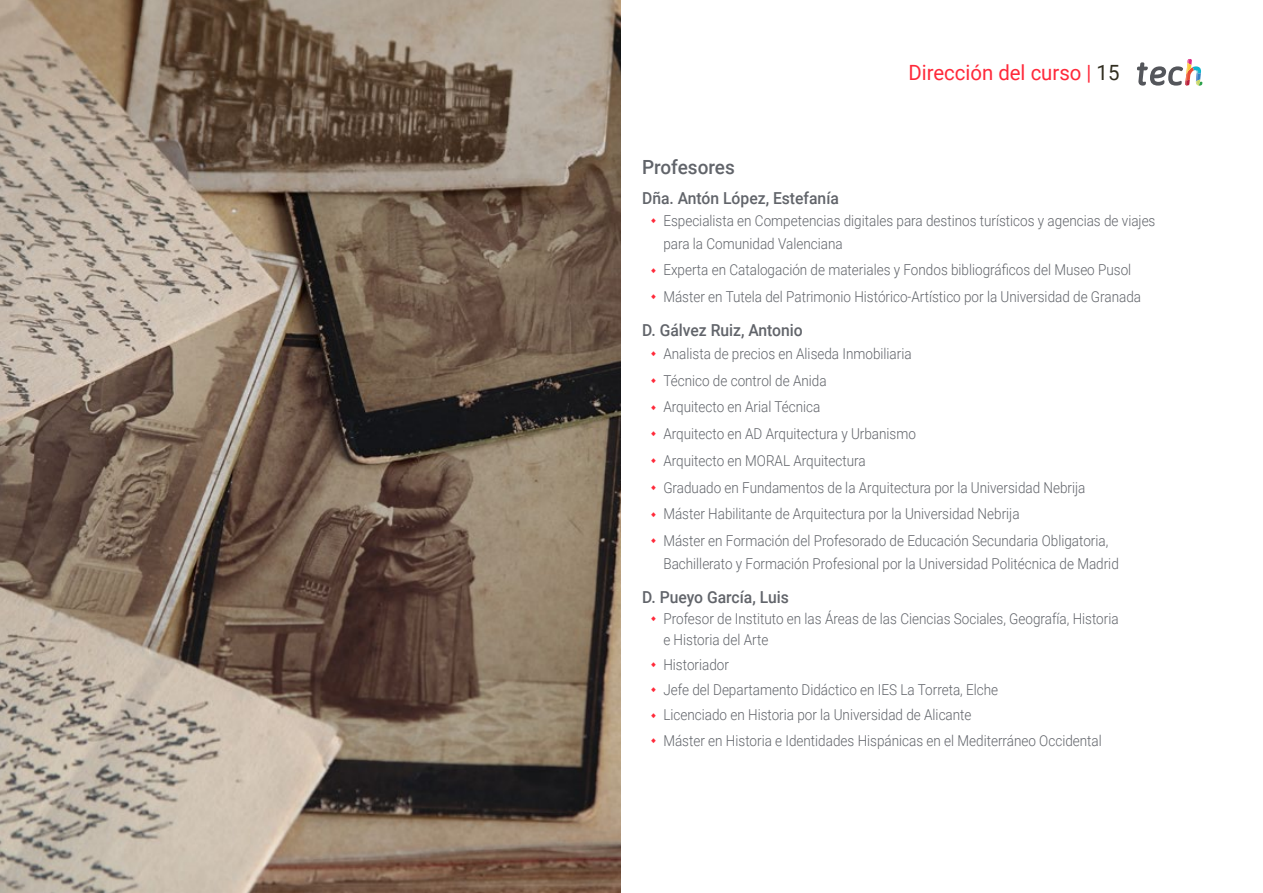
<style>
.page{position:relative;width:1263px;height:893px;background:#fff}
.page>*{position:absolute;margin:0;border:0;box-sizing:border-box;transform-origin:0 0}
.t1{font:21px "Roboto";color:#ff293a}
.t2{font:500 19.5px "Roboto";color:#61646a}
.t3{font:500 16.5px "Roboto";color:#61646a;scale:.95 1}
.t4{font:300 15px/26.7px "Roboto";color:#61646a;scale:.9 1}
.s1{color:#312e20}
</style>
<div class="page">
<svg style="left:1137px;top:59px;width:65px;height:27px"></svg>
<img style="left:0;top:0;width:621px;height:893px">
<h1 class="t1" style="left:908px;top:57px;width:213px">Dirección del curso | <span class="s1">15</span></h1>
<h2 class="t2" style="left:642px;top:154px;width:94px">Profesores</h2>
<p class="t3" style="left:642px;top:186px;width:209px">Dña. Antón López, Estefanía</p>
<p class="t4" style="left:663px;top:209px;width:548px;line-height:22.5px">Especialista en Competencias digitales para destinos turísticos y agencias de viajes para la Comunidad Valenciana</p>
<p class="t4" style="left:663px;top:256px;width:532px">Experta en Catalogación de materiales y Fondos bibliográficos del Museo Pusol<br>Máster en Tutela del Patrimonio Histórico-Artístico por la Universidad de Granada</p>
<p class="t3" style="left:642px;top:319px;width:171px">D. Gálvez Ruiz, Antonio</p>
<p class="t4" style="left:663px;top:339px;width:496px">Analista de precios en Aliseda Inmobiliaria<br>Técnico de control de Anida<br>Arquitecto en Arial Técnica<br>Arquitecto en AD Arquitectura y Urbanismo<br>Arquitecto en MORAL Arquitectura<br>Graduado en Fundamentos de la Arquitectura por la Universidad Nebrija Máster Habilitante de Arquitectura por la Universidad Nebrija<br>Máster en Formación del Profesorado de Educación Secundaria Obligatoria,</p>
<p class="t4" style="left:663px;top:549px;width:507px">Bachillerato y Formación Profesional por la Universidad Politécnica de Madrid</p>
<p class="t3" style="left:642px;top:585px;width:156px">D. Pueyo García, Luis</p>
<p class="t4" style="left:663px;top:607px;width:507px;line-height:21px">Profesor de Instituto en las Áreas de las Ciencias Sociales, Geografía, Historia e Historia del Arte</p>
<p class="t4" style="left:663px;top:651px;width:489px;line-height:25.2px">Historiador<br>Jefe del Departamento Didáctico en IES La Torreta, Elche<br>Licenciado en Historia por la Universidad de Alicante<br>Máster en Historia e Identidades Hispánicas en el Mediterráneo Occidental</p>
</div>
